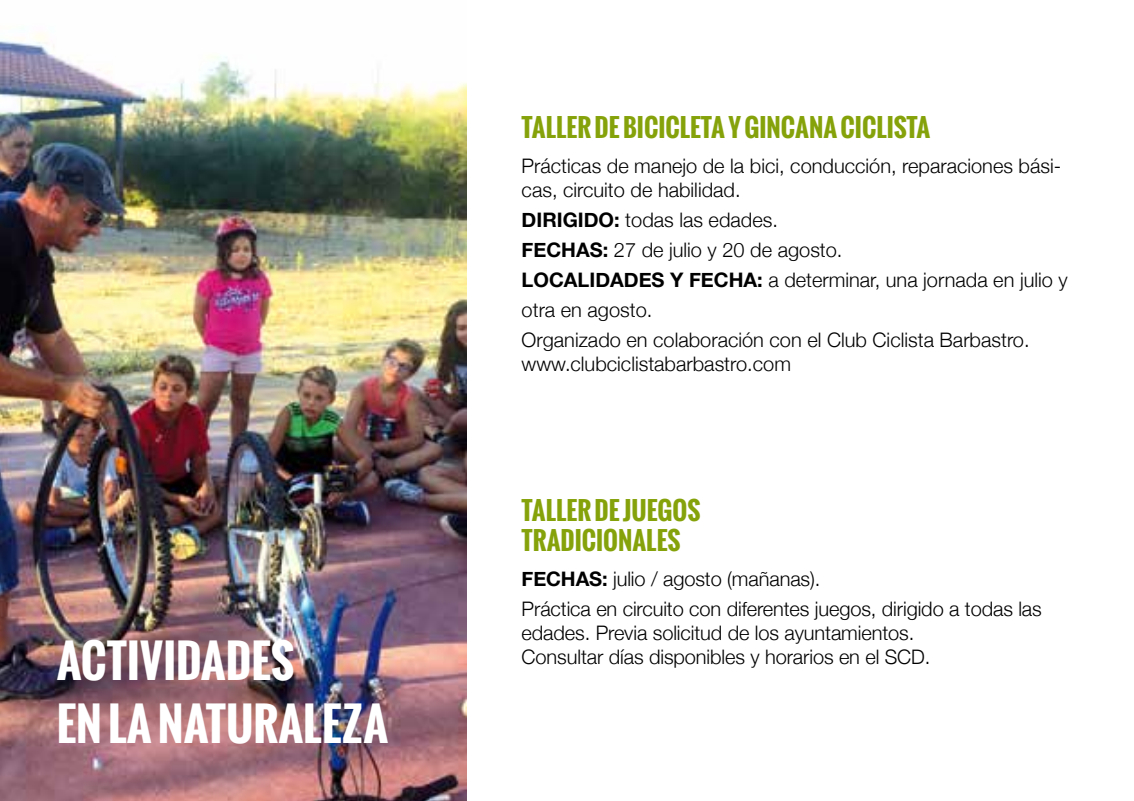
<style>
.page{position:relative;width:1134px;height:801px;background:#fff}
.page>*{position:absolute;margin:0;border:0;box-sizing:border-box;transform-origin:0 0}
.t1{font:700 45px/62.5px "Oswald";color:#fff}
.t2{font:700 25px/30px "Oswald";color:#86a20b}
.t3{font:300 20px/30px "Helvetica Neue";color:#000}
.s1{font-weight:700}
</style>
<div class="page">
<img style="left:0;top:33px;width:466px;height:768px">
<h1 class="t1" style="left:57px;top:629px;width:333px">ACTIVIDADES<br>EN LA NATURALEZA</h1>
<p class="t2" style="left:522px;top:112px;width:410px">TALLER DE BICICLETA Y GINCANA CICLISTA</p>
<p class="t3" style="left:522px;top:153px;width:541px;line-height:24px">Prácticas de manejo de la bici, conducción, reparaciones bási&shy;cas, circuito de habilidad.</p>
<p class="t3" style="left:522px;top:204px;width:548px"><span class="s1">DIRIGIDO:</span> todas las edades.<br><span class="s1">FECHAS:</span> 27 de julio y 20 de agosto.<br><span class="s1">LOCALIDADES Y FECHA:</span> a determinar, una jornada en julio y otra en agosto.<br>Organizado en colaboración con el Club Ciclista Barbastro.</p>
<p class="t3" style="left:522px;top:348px;width:271px">www.clubciclistabarbastro.com</p>
<p class="t2" style="left:522px;top:495px;width:181px">TALLER DE JUEGOS<br>TRADICIONALES</p>
<p class="t3" style="left:522px;top:563px;width:522px"><span class="s1">FECHAS:</span> julio / agosto (mañanas).<br>Práctica en circuito con diferentes juegos, dirigido a todas las</p>
<p class="t3" style="left:522px;top:620px;width:410px;line-height:24px">edades. Previa solicitud de los ayuntamientos.<br>Consultar días disponibles y horarios en el SCD.</p>
</div>
